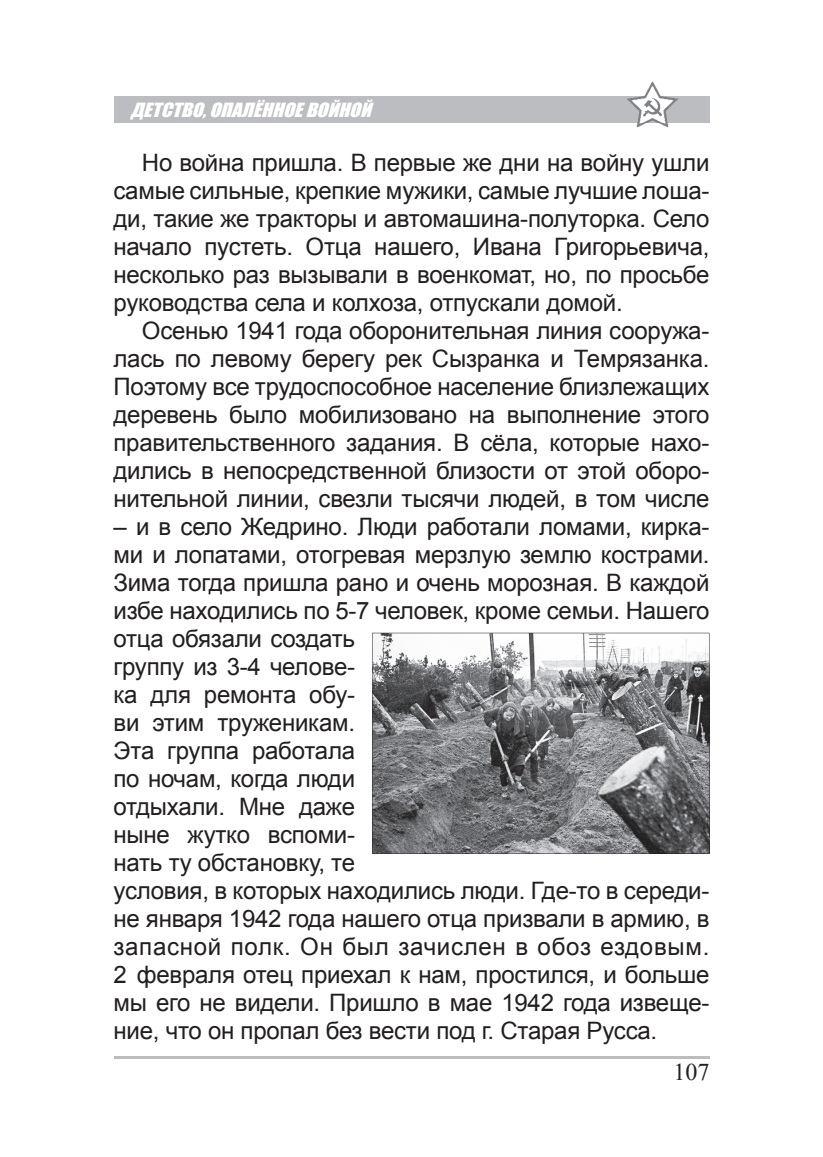
<style>
.page{position:relative;width:823px;height:1157px;background:#fff}
.page>*{position:absolute;margin:0;border:0;box-sizing:border-box;transform-origin:0 0}
.t1{font:24px/28px "Arial";letter-spacing:-.01em;color:#231f20}
.t2{font:24px "Times New Roman";color:#231f20}
.t3{font:italic 18px "Impact";color:#fff;scale:1.1 1}
</style>
<div class="page">
<div style="left:113px;top:96px;width:596px;height:27px;background:#bcbdc0"></div>
<img style="left:636px;top:81px;width:33px;height:46px">
<img style="left:627px;top:96px;width:50px;height:27px">
<hr style="left:113px;top:1056px;width:596px;height:2px;background:#bcbdc0">
<svg style="left:372px;top:633px;width:337px;height:220px;background:#898a8c"></svg>
<p class="t3" style="left:130px;top:99px;width:225px">ДЕТСТВО,ОПАЛЁННОЕ ВОЙНОЙ</p>
<p class="t1" style="left:142px;top:148px;width:568px">Но война пришла. В первые же дни на войну ушли</p>
<p class="t1" style="left:113px;top:176px;width:597px">самые сильные, крепкие мужики, самые лучшие лоша-</p>
<p class="t1" style="left:113px;top:204px;width:597px">ди, такие же тракторы и автомашина-полуторка. Село</p>
<p class="t1" style="left:113px;top:232px;width:597px">начало пустеть. Отца нашего, Ивана Григорьевича,</p>
<p class="t1" style="left:113px;top:260px;width:597px">несколько раз вызывали в военкомат, но, по просьбе</p>
<p class="t1" style="left:113px;top:288px;width:510px">руководства села и колхоза, отпускали домой.</p>
<p class="t1" style="left:142px;top:316px;width:568px">Осенью 1941 года оборонительная линия сооружа-</p>
<p class="t1" style="left:113px;top:344px;width:597px">лась по левому берегу рек Сызранка и Темрязанка.</p>
<p class="t1" style="left:113px;top:372px;width:597px">Поэтому все трудоспособное население близлежащих</p>
<p class="t1" style="left:113px;top:400px;width:597px">деревень было мобилизовано на выполнение этого</p>
<p class="t1" style="left:113px;top:428px;width:597px">правительственного задания. В сёла, которые нахо-</p>
<p class="t1" style="left:113px;top:456px;width:597px">дились в непосредственной близости от этой оборо-</p>
<p class="t1" style="left:113px;top:484px;width:597px">нительной линии, свезли тысячи людей, в том числе</p>
<p class="t1" style="left:113px;top:512px;width:597px">– и в село Жедрино. Люди работали ломами, кирка&shy;ми и лопатами, отогревая мерзлую землю кострами.<br>Зима тогда пришла рано и очень морозная. В каждой избе находились по 5-7 человек, кроме семьи. Нашего отца обязали создать<br>группу из 3-4 челове-<br>ка для ремонта обу-<br>ви этим труженикам.<br>Эта группа работала<br>по ночам, когда люди<br>отдыхали. Мне даже<br>ныне жутко вспоми-<br>нать ту обстановку, те<br>условия, в которых находились люди. Где-то в середи&shy;не января 1942 года нашего отца призвали в армию, в запасной полк. Он был зачислен в обоз ездовым.<br>2 февраля отец приехал к нам, простился, и больше мы его не видели. Пришло в мае 1942 года извеще&shy;ние, что он пропал без вести под г. Старая Русса.</p>
<p class="t2" style="left:673px;top:1058px;width:37px">107</p>
</div>
